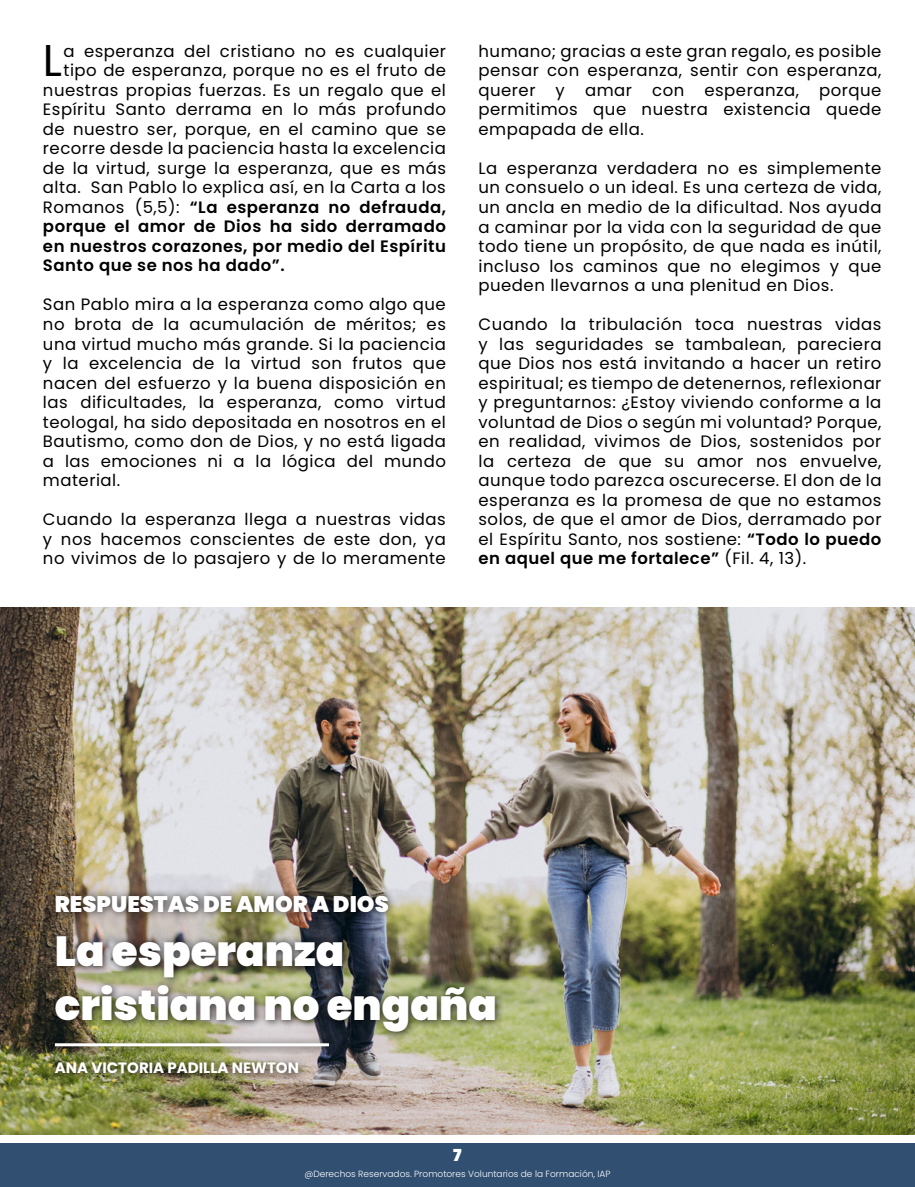
<style>
.page{position:relative;width:915px;height:1187px;background:#fff}
.page>*{position:absolute;margin:0;border:0;box-sizing:border-box;transform-origin:0 0}
.t1{font:44.55px "Poppins";color:#000}
.t2{font:900 42px/54px "Poppins";color:#fff}
.t3{font:900 22.5px "Poppins";color:#fff}
.t4{font:16.5px/19.5px "Poppins";letter-spacing:.03em;color:#000;text-align:justify}
.t5{font:600 16.5px "Poppins";letter-spacing:.03em;color:#000}
.t6{font:900 16.5px "Poppins";color:#fff}
.t7{font:700 15px "Poppins";color:#fff}
.t8{font:300 9px "Poppins";color:#fff}
.s1{font-weight:400}
.s2{font-weight:600}
</style>
<div class="page">
<img style="left:0;top:608px;width:914px;height:526px">
<div style="left:48px;top:1035px;width:290px;height:21px;background:#000;opacity:.75"></div>
<hr style="left:55px;top:1043px;width:274px;height:3px;background:#fff">
<div style="left:48px;top:1056px;width:259px;height:27px;background:#000;opacity:.75"></div>
<div style="left:48px;top:888px;width:456px;height:153px;background:#000;opacity:.75"></div>
<div style="left:0;top:1142px;width:914px;height:44px;background:#314f71"></div>
<h1 class="t1" style="left:43px;top:35px;width:21px">L</h1>
<p class="t4" style="left:63px;top:41px;width:384px">a esperanza del cristiano no es cualquier</p>
<p class="t4" style="left:63px;top:61px;width:384px">tipo de esperanza, porque no es el fruto de</p>
<p class="t4" style="left:43px;top:80px;width:404px">nuestras propias fuerzas. Es un regalo que el</p>
<p class="t4" style="left:43px;top:100px;width:404px">Espíritu Santo derrama en lo más profundo</p>
<p class="t4" style="left:43px;top:119px;width:404px">de nuestro ser, porque, en el camino que se</p>
<p class="t4" style="left:43px;top:139px;width:404px">recorre desde la paciencia hasta la excelencia</p>
<p class="t4" style="left:43px;top:158px;width:404px">de la virtud, surge la esperanza, que es más</p>
<p class="t4" style="left:43px;top:178px;width:404px">alta. San Pablo lo explica así, en la Carta a los</p>
<p class="t5" style="left:43px;top:197px;width:404px"><span class="s1">Romanos (5,5):</span> “La esperanza no defrauda,</p>
<p class="t5" style="left:43px;top:217px;width:404px">porque el amor de Dios ha sido derramado</p>
<p class="t5" style="left:43px;top:236px;width:404px">en nuestros corazones, por medio del Espíritu</p>
<p class="t5" style="left:43px;top:256px;width:243px">Santo que se nos ha dado”.</p>
<p class="t4" style="left:43px;top:295px;width:404px">San Pablo mira a la esperanza como algo que no brota de la acumulación de méritos; es una virtud mucho más grande. Si la paciencia y la excelencia de la virtud son frutos que nacen del esfuerzo y la buena disposición en las dificultades, la esperanza, como virtud teologal, ha sido depositada en nosotros en el Bautismo, como don de Dios, y no está ligada a las emociones ni a la lógica del mundo material.</p>
<p class="t4" style="left:43px;top:509px;width:404px">Cuando la esperanza llega a nuestras vidas y nos hacemos conscientes de este don, ya no vivimos de lo pasajero y de lo meramente</p>
<p class="t4" style="left:478px;top:41px;width:404px">humano; gracias a este gran regalo, es posible pensar con esperanza, sentir con esperanza, querer y amar con esperanza, porque permitimos que nuestra existencia quede empapada de ella.</p>
<p class="t4" style="left:478px;top:158px;width:404px">La esperanza verdadera no es simplemente un consuelo o un ideal. Es una certeza de vida, un ancla en medio de la dificultad. Nos ayuda a caminar por la vida con la seguridad de que todo tiene un propósito, de que nada es inútil, incluso los caminos que no elegimos y que pueden llevarnos a una plenitud en Dios.</p>
<p class="t4" style="left:478px;top:314px;width:404px">Cuando la tribulación toca nuestras vidas y las seguridades se tambalean, pareciera que Dios nos está invitando a hacer un retiro espiritual; es tiempo de detenernos, reflexionar y preguntarnos: ¿Estoy viviendo conforme a la voluntad de Dios o según mi voluntad? Porque, en realidad, vivimos de Dios, sostenidos por la certeza de que su amor nos envuelve, aunque todo parezca oscurecerse. El don de la esperanza es la promesa de que no estamos solos, de que el amor de Dios, derramado por el Espíritu Santo, nos sostiene: <span class="s2">“Todo lo puedo en aquel que me fortalece”</span> (Fil. 4, 13).</p>
<h3 class="t3" style="left:55px;top:890px;width:335px">RESPUESTAS DE AMOR A DIOS</h3>
<h2 class="t2" style="left:55px;top:923px;width:443px">La esperanza cristiana no engaña</h2>
<p class="t7" style="left:55px;top:1059px;width:245px">ANA VICTORIA PADILLA NEWTON</p>
<p class="t6" style="left:453px;top:1145px;width:10px">7</p>
<p class="t8" style="left:304px;top:1168px;width:307px">@Derechos Reservados. Promotores Voluntarios de la Formación, IAP</p>
</div>
